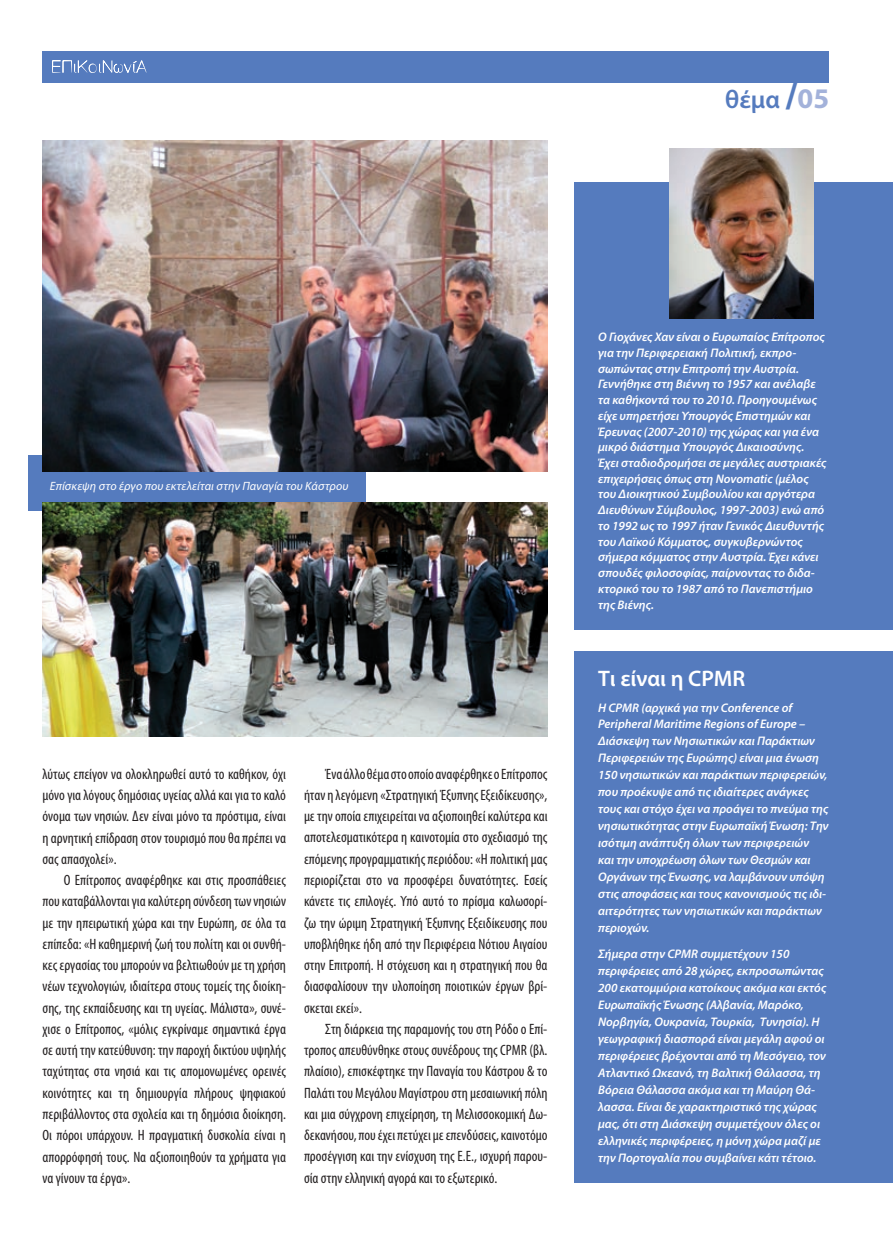
<style>
.page{position:relative;width:893px;height:1234px;background:#fff}
.page>*{position:absolute;margin:0;border:0;box-sizing:border-box;transform-origin:0 0}
.t1{font:600 25.5px "Myriad Pro";color:#557bbe}
.t2{font:600 22.5px "Myriad Pro";color:#fff}
.t3{font:condensed 15px/21.3px "Myriad Pro";color:#231f20;text-align:justify}
.t4{font:italic 600 12.45px/17px "Myriad Pro";color:#fff}
.t5{font:italic 12px "Myriad Pro";letter-spacing:.01em;color:#fff}
.s1{font-weight:700;font-size:37.5px}
.s2{font-weight:700;font-size:28.5px;color:#a3b2da}
</style>
<div class="page">
<div style="left:29px;top:455px;width:337px;height:56px;background:#557bbe"></div>
<div style="left:43px;top:51px;width:786px;height:32px;background:#557bbe"></div>
<div style="left:574px;top:182px;width:319px;height:447px;background:#557bbe"></div>
<img style="left:670px;top:149px;width:144px;height:169px">
<img style="left:43px;top:140px;width:504px;height:331px">
<img style="left:43px;top:502px;width:504px;height:234px">
<div style="left:574px;top:651px;width:319px;height:531px;background:#557bbe"></div>
<svg style="left:52px;top:60px;width:95px;height:13px"></svg>
<h1 class="t1" style="left:725px;top:83px;width:105px">θέμα <span class="s1">/</span><span class="s2">05</span></h1>
<p class="t5" style="left:50px;top:478px;width:300px">Επίσκεψη στο έργο που εκτελείται στην Παναγία του Κάστρου</p>
<p class="t3" style="left:43px;top:762px;width:245px">λύτως επείγον να ολοκληρωθεί αυτό το καθήκον, όχι μόνο για λόγους δημόσιας υγείας αλλά και για το καλό όνομα των νησιών. Δεν είναι μόνο τα πρόστιμα, είναι η αρνητική επίδραση στον τουρισμό που θα πρέπει να σας απασχολεί».</p>
<p class="t3" style="left:43px;top:869px;width:245px;text-indent:21px">Ο Επίτροπος αναφέρθηκε και στις προσπάθειες που καταβάλλονται για καλύτερη σύνδεση των νησιών με την ηπειρωτική χώρα και την Ευρώπη, σε όλα τα επίπεδα: «Η καθημερινή ζωή του πολίτη και οι συνθή&shy;κες εργασίας του μπορούν να βελτιωθούν με τη χρήση νέων τεχνολογιών, ιδιαίτερα στους τομείς της διοίκη&shy;σης, της εκπαίδευσης και τη υγείας. Μάλιστα», συνέ&shy;χισε ο Επίτροπος, «μόλις εγκρίναμε σημαντικά έργα σε αυτή την κατεύθυνση: την παροχή δικτύου υψηλής ταχύτητας στα νησιά και τις απομονωμένες ορεινές κοινότητες και τη δημιουργία πλήρους ψηφιακού περιβάλλοντος στα σχολεία και τη δημόσια διοίκηση.<br>Οι πόροι υπάρχουν. Η πραγματική δυσκολία είναι η απορρόφησή τους. Να αξιοποιηθούν τα χρήματα για να γίνουν τα έργα».</p>
<p class="t3" style="left:304px;top:762px;width:245px;text-indent:21px">Ένα άλλο θέμα στο οποίο αναφέρθηκε ο Επίτροπος ήταν η λεγόμενη «Στρατηγική Έξυπνης Εξειδίκευσης», με την οποία επιχειρείται να αξιοποιηθεί καλύτερα και αποτελεσματικότερα η καινοτομία στο σχεδιασμό της επόμενης προγραμματικής περιόδου: «Η πολιτική μας περιορίζεται στο να προσφέρει δυνατότητες. Εσείς κάνετε τις επιλογές. Υπό αυτό το πρίσμα καλωσορί&shy;ζω την ώριμη Στρατηγική Έξυπνης Εξειδίκευσης που υποβλήθηκε ήδη από την Περιφέρεια Νότιου Αιγαίου στην Επιτροπή. Η στόχευση και η στρατηγική που θα διασφαλίσουν την υλοποίηση ποιοτικών έργων βρί&shy;σκεται εκεί».</p>
<p class="t3" style="left:304px;top:1017px;width:245px;text-indent:21px">Στη διάρκεια της παραμονής του στη Ρόδο ο Επί&shy;τροπος απευθύνθηκε στους συνέδρους της CPMR (βλ. πλαίσιο), επισκέφτηκε την Παναγία του Κάστρου &amp; το Παλάτι του Μεγάλου Μαγίστρου στη μεσαιωνική πόλη και μια σύγχρονη επιχείρηση, τη Μελισσοκομική Δω&shy;δεκανήσου, που έχει πετύχει με επενδύσεις, καινοτόμο προσέγγιση και την ενίσχυση της Ε.Ε., ισχυρή παρου&shy;σία στην ελληνική αγορά και το εξωτερικό.</p>
<p class="t4" style="left:598px;top:329px;width:230px;line-height:15.8px">Ο Γιοχάνες Χαν είναι ο Ευρωπαίος Επίτροπος για την Περιφερειακή Πολιτική, εκπρο&shy;σωπώντας στην Επιτροπή την Αυστρία.<br>Γεννήθηκε στη Βιέννη το 1957 και ανέλαβε τα καθήκοντά του το 2010. Προηγουμένως είχε υπηρετήσει Υπουργός Επιστημών και Έρευνας (2007-2010) της χώρας και για ένα μικρό διάστημα Υπουργός Δικαιοσύνης.<br>Έχει σταδιοδρομήσει σε μεγάλες αυστριακές επιχειρήσεις όπως στη Novomatic (μέλος του Διοικητικού Συμβουλίου και αργότερα Διευθύνων Σύμβουλος, 1997-2003) ενώ από το 1992 ως το 1997 ήταν Γενικός Διευθυντής του Λαϊκού Κόμματος, συγκυβερνώντος σήμερα κόμματος στην Αυστρία. Έχει κάνει σπουδές φιλοσοφίας, παίρνοντας το διδα&shy;κτορικό του το 1987 από το Πανεπιστήμιο της Βιένης.</p>
<h2 class="t2" style="left:598px;top:664px;width:149px">Τι είναι η CPMR</h2>
<p class="t4" style="left:598px;top:698px;width:232px">H CPMR (αρχικά για την Conference of Peripheral Maritime Regions of Europe – Διάσκεψη των Νησιωτικών και Παράκτιων Περιφερειών της Ευρώπης) είναι μια ένωση 150 νησιωτικών και παράκτιων περιφερειών, που προέκυψε από τις ιδιαίτερες ανάγκες τους και στόχο έχει να προάγει το πνεύμα της νησιωτικότητας στην Ευρωπαϊκή Ένωση: Την ισότιμη ανάπτυξη όλων των περιφερειών<br>και την υποχρέωση όλων των Θεσμών και Οργάνων της Ένωσης, να λαμβάνουν υπόψη στις αποφάσεις και τους κανονισμούς τις ιδι&shy;αιτερότητες των νησιωτικών και παράκτιων περιοχών.</p>
<p class="t4" style="left:598px;top:944px;width:230px">Σήμερα στην CPMR συμμετέχουν 150 περιφέρειες από 28 χώρες, εκπροσωπώντας 200 εκατομμύρια κατοίκους ακόμα και εκτός Ευρωπαϊκής Ένωσης (Αλβανία, Μαρόκο, Νορβηγία, Ουκρανία, Τουρκία, Τυνησία). Η γεωγραφική διασπορά είναι μεγάλη αφού οι περιφέρειες βρέχονται από τη Μεσόγειο, τον Ατλαντικό Ωκεανό, τη Βαλτική Θάλασσα, τη Βόρεια Θάλασσα ακόμα και τη Μαύρη Θά&shy;λασσα. Είναι δε χαρακτηριστικό της χώρας μας, ότι στη Διάσκεψη συμμετέχουν όλες οι ελληνικές περιφέρειες, η μόνη χώρα μαζί με την Πορτογαλία που συμβαίνει κάτι τέτοιο.</p>
</div>
